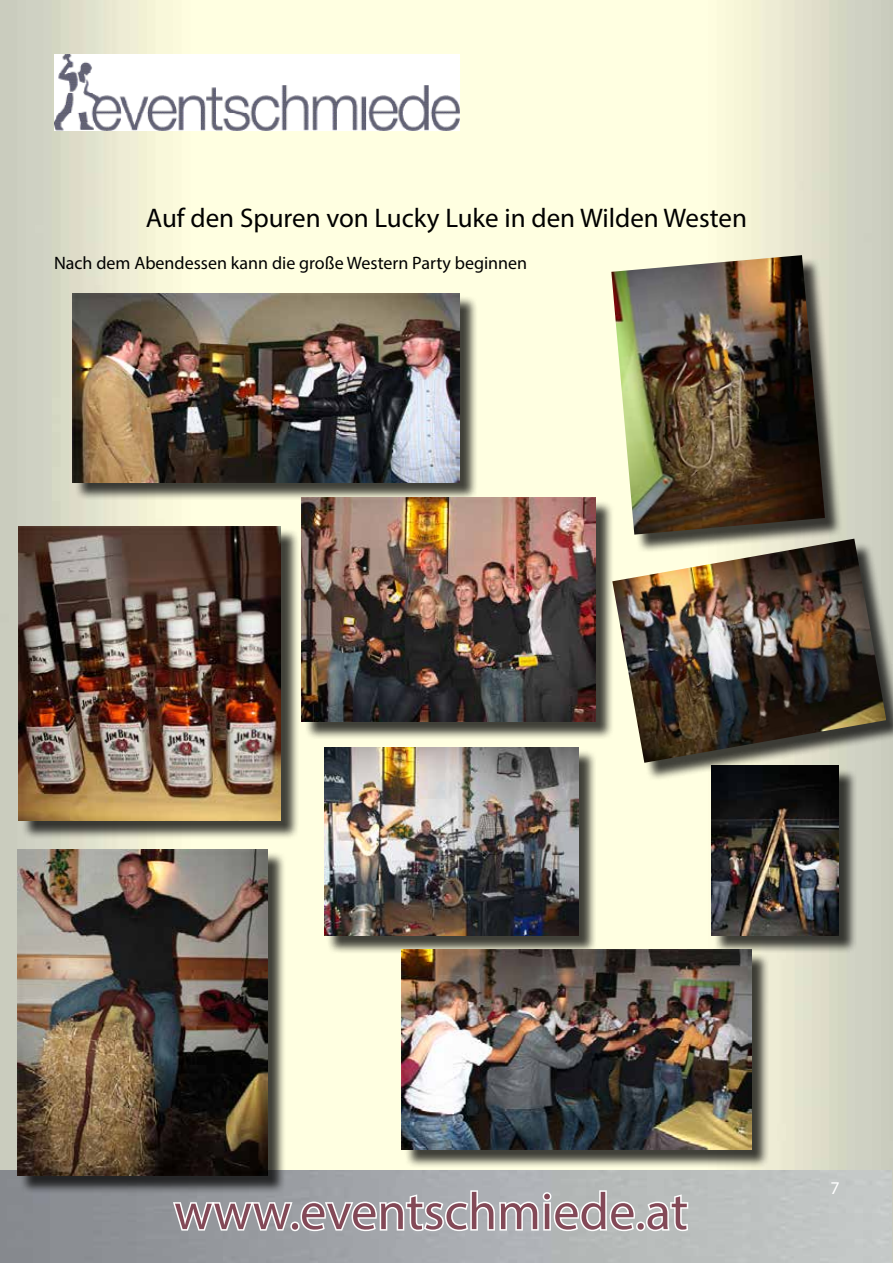
<style>
.page{position:relative;width:893px;height:1263px;background:#fff}
.page>*{position:absolute;margin:0;border:0;box-sizing:border-box;transform-origin:0 0}
.t1{font:52.5px "Myriad Pro";color:#834957}
.t2{font:27px "Myriad Pro";color:#000}
.t3{font:18px "Myriad Pro";color:#000}
.t4{font:18px "Myriad Pro";color:#fff}
</style>
<div class="page">
<img style="left:0;top:0;width:893px;height:1263px">
<img style="left:0;top:1170px;width:892px;height:93px">
<svg style="left:171px;top:1189px;width:465px;height:44px"></svg>
<div style="left:636px;top:1221px;width:9px;height:10px;border:3px solid #fff;border-radius:50%"></div>
<svg style="left:644px;top:1192px;width:46px;height:41px"></svg>
<div style="left:714px;top:768px;width:143px;height:186px;background:#000;opacity:.75"></div>
<img style="left:711px;top:781px;width:128px;height:154px">
<div style="left:326px;top:749px;width:271px;height:205px;background:#000;opacity:.75"></div>
<img style="left:324px;top:747px;width:254px;height:188px">
<div style="left:615px;top:541px;width:278px;height:240px;background:#000;opacity:.75"></div>
<img style="left:612px;top:539px;width:274px;height:224px">
<div style="left:614px;top:258px;width:229px;height:295px;background:#000;opacity:.75"></div>
<img style="left:611px;top:255px;width:214px;height:280px">
<div style="left:75px;top:296px;width:403px;height:205px;background:#000;opacity:.75"></div>
<img style="left:72px;top:293px;width:387px;height:189px">
<div style="left:21px;top:528px;width:278px;height:311px;background:#000;opacity:.75"></div>
<img style="left:18px;top:526px;width:263px;height:295px">
<div style="left:304px;top:500px;width:311px;height:240px;background:#000;opacity:.75"></div>
<img style="left:302px;top:497px;width:294px;height:224px">
<div style="left:19px;top:851px;width:268px;height:343px;background:#000;opacity:.75"></div>
<img style="left:17px;top:849px;width:251px;height:327px">
<div style="left:404px;top:952px;width:366px;height:216px;background:#000;opacity:.75"></div>
<img style="left:402px;top:950px;width:349px;height:200px">
<img style="left:54px;top:54px;width:405px;height:76px">
<h2 class="t2" style="left:146px;top:201px;width:603px">Auf den Spuren von Lucky Luke in den Wilden Westen</h2>
<p class="t3" style="left:54px;top:251px;width:475px">Nach dem Abendessen kann die große Western Party beginnen</p>
<h1 class="t1" style="left:174px;top:1179px;width:516px">www.eventschmiede.at</h1>
<p class="t4" style="left:831px;top:1176px;width:11px">7</p>
</div>
